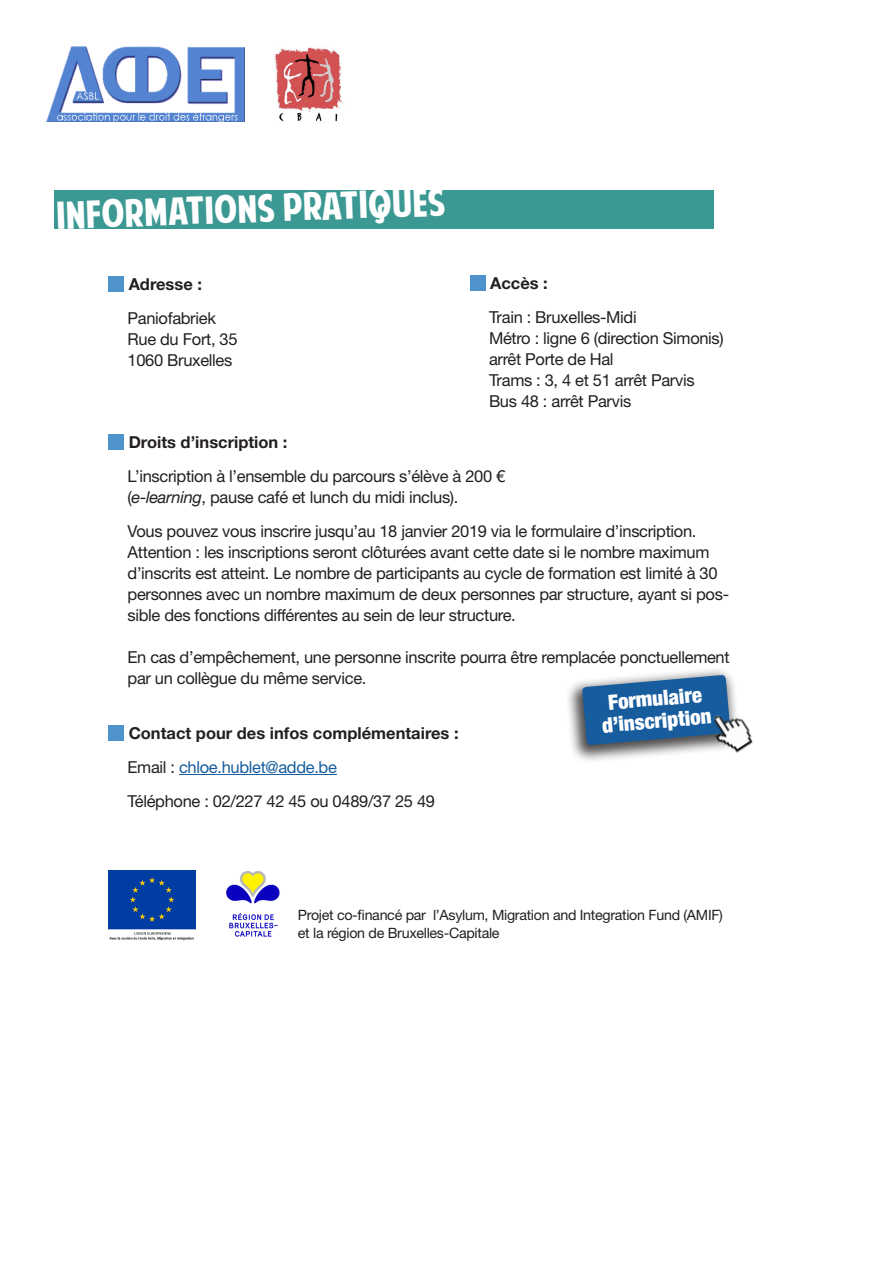
<style>
.page{position:relative;width:893px;height:1263px;background:#fff}
.page>*{position:absolute;margin:0;border:0;box-sizing:border-box;transform-origin:0 0}
.t1{font:37.5px "American Purpose";color:#fff}
.t2{font:900 condensed 21px/22.2px "Helvetica Neue LT Std";color:#fff;text-align:center}
.t3{font:16.5px/21px "Helvetica Neue LT Std";letter-spacing:-.02em;color:#231f20}
.t4{font:700 16.5px "Helvetica Neue LT Std";color:#231f20}
.t5{font:14.25px/18px "Helvetica Neue LT Std";letter-spacing:-.02em;color:#231f20}
.s1{font-style:italic}
.s2{font-weight:700}
.s3{color:#175d9e}
</style>
<div class="page">
<img style="left:47px;top:47px;width:197px;height:75px">
<img style="left:274px;top:47px;width:69px;height:75px">
<div style="left:54px;top:190px;width:659px;height:39px;background:#3b9893"></div>
<img style="left:109px;top:871px;width:86px;height:70px">
<img style="left:226px;top:871px;width:54px;height:66px">
<div style="left:108px;top:276px;width:16px;height:16px;background:#4f93cd"></div>
<div style="left:470px;top:275px;width:15px;height:15px;background:#4f93cd"></div>
<hr style="left:179px;top:774px;width:158px;height:1px;background:#175d9e">
<div style="left:108px;top:434px;width:16px;height:16px;background:#4f93cd"></div>
<div style="left:108px;top:725px;width:16px;height:16px;background:#4f93cd"></div>
<div style="left:565px;top:667px;width:175px;height:97px;background:#231f20;opacity:.8"></div>
<svg style="left:582px;top:675px;width:149px;height:70px;background:#326ba1"></svg>
<img style="left:701px;top:699px;width:52px;height:63px">
<h1 class="t1" style="left:56px;top:201px;width:390px;rotate:-2deg">INFORMATIONS PRATIQUES</h1>
<p class="t4" style="left:129px;top:274px;width:75px">Adresse :</p>
<p class="t3" style="left:128px;top:307px;width:112px">Paniofabriek<br>Rue du Fort, 35<br>1060 Bruxelles</p>
<p class="t4" style="left:490px;top:273px;width:59px">Accès :</p>
<p class="t3" style="left:489px;top:306px;width:236px">Train : Bruxelles-Midi<br>Métro : ligne 6 (direction Simonis) arrêt Porte de Hal<br>Trams : 3, 4 et 51 arrêt Parvis<br>Bus 48 : arrêt Parvis</p>
<p class="t4" style="left:129px;top:432px;width:160px">Droits d’inscription :</p>
<p class="t3" style="left:128px;top:465px;width:379px">L’inscription à l’ensemble du parcours s’élève à 200 € (<span class="s1">e-learning</span>, pause café et lunch du midi inclus).</p>
<p class="t3" style="left:128px;top:520px;width:603px">Vous pouvez vous inscrire jusqu’au 18 janvier 2019 via le formulaire d’inscription.<br>Attention : les inscriptions seront clôturées avant cette date si le nombre maximum d’inscrits est atteint. Le nombre de participants au cycle de formation est limité à 30 personnes avec un nombre maximum de deux personnes par structure, ayant si pos&shy;sible des fonctions différentes au sein de leur structure.</p>
<p class="t3" style="left:128px;top:646px;width:604px">En cas d’empêchement, une personne inscrite pourra être remplacée ponctuellement par un collègue du même service.</p>
<p class="t3" style="left:128px;top:716px;width:333px;line-height:33.8px"><span class="s2">Contact pour des infos complémentaires :<br></span>Email : <span class="s3">chloe.hublet@adde.be<br></span>Téléphone : 02/227 42 45 ou 0489/37 25 49</p>
<p class="t2" style="left:599px;top:692px;width:111px;rotate:-5deg">Formulaire d’inscription</p>
<p class="t5" style="left:298px;top:905px;width:427px">Projet co-financé par l’Asylum, Migration and Integration Fund (AMIF) et la région de Bruxelles-Capitale</p>
</div>
